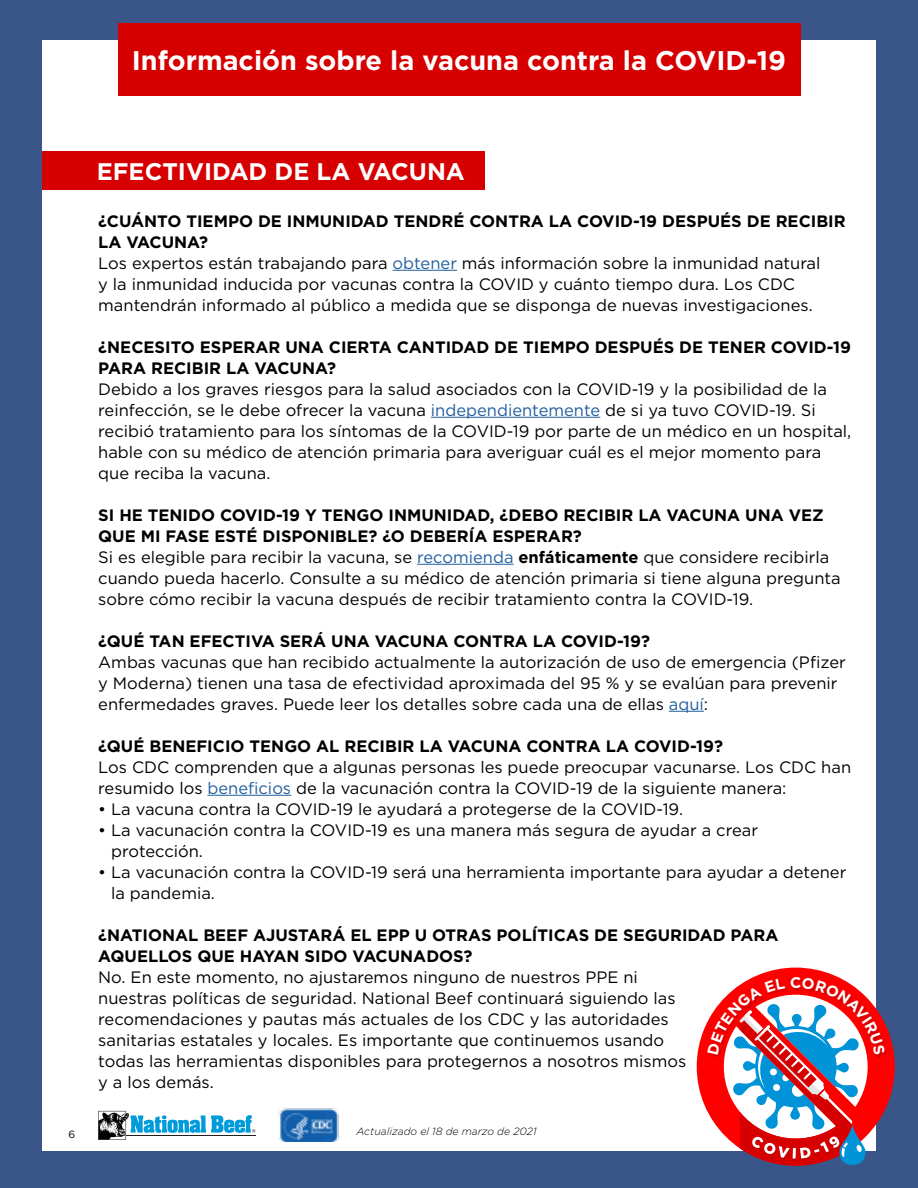
<style>
.page{position:relative;width:918px;height:1188px;background:#3a5588}
.page>*{position:absolute;margin:0;border:0;box-sizing:border-box;transform-origin:0 0}
.t1{font:700 27px "Gotham";color:#fff}
.t2{font:700 24px "Gotham";color:#fff}
.t3{font:16.5px/21px "Gotham";color:#000}
.t4{font:700 16.5px/21px "Gotham";color:#000}
.t5{font:italic 300 10.5px "Gotham";color:#000}
.t6{font:10.5px "Gotham";color:#000}
.s1{font-weight:700}
.s2{color:#215e9e}
</style>
<div class="page">
<div style="left:42px;top:40px;width:834px;height:1111px;background:#fff"></div>
<img style="left:277px;top:1108px;width:62px;height:33px">
<svg style="left:98px;top:1111px;width:157px;height:29px"></svg>
<div style="left:118px;top:23px;width:682px;height:73px;background:#d60000"></div>
<div style="left:42px;top:151px;width:443px;height:39px;background:#d60000"></div>
<hr style="left:393px;top:270px;width:64px;height:1px;background:#215e9e">
<hr style="left:431px;top:417px;width:169px;height:1px;background:#215e9e">
<hr style="left:417px;top:564px;width:97px;height:1px;background:#215e9e">
<hr style="left:669px;top:711px;width:35px;height:1px;background:#215e9e">
<hr style="left:208px;top:795px;width:83px;height:1px;background:#215e9e">
<svg style="left:697px;top:968px;width:198px;height:198px"></svg>
<h1 class="t1" style="left:132px;top:43px;width:656px">Información sobre la vacuna contra la COVID-19</h1>
<h2 class="t2" style="left:97px;top:156px;width:370px">EFECTIVIDAD DE LA VACUNA</h2>
<p class="t3" style="left:98px;top:210px;width:749px"><span class="s1">¿CUÁNTO TIEMPO DE INMUNIDAD TENDRÉ CONTRA LA COVID-19 DESPUÉS DE RECIBIR LA VACUNA?<br></span>Los expertos están trabajando para <span class="s2">obtener</span> más información sobre la inmunidad natural<br>y la inmunidad inducida por vacunas contra la COVID y cuánto tiempo dura. Los CDC mantendrán informado al público a medida que se disponga de nuevas investigaciones.</p>
<p class="t4" style="left:98px;top:336px;width:754px">¿NECESITO ESPERAR UNA CIERTA CANTIDAD DE TIEMPO DESPUÉS DE TENER COVID-19<br>PARA RECIBIR LA VACUNA?</p>
<p class="t3" style="left:98px;top:378px;width:755px">Debido a los graves riesgos para la salud asociados con la COVID-19 y la posibilidad de la reinfección, se le debe ofrecer la vacuna <span class="s2">independientemente</span> de si ya tuvo COVID-19. Si recibió tratamiento para los síntomas de la COVID-19 por parte de un médico en un hospital, hable con su médico de atención primaria para averiguar cuál es el mejor momento para que reciba la vacuna.</p>
<p class="t3" style="left:98px;top:504px;width:744px"><span class="s1">SI HE TENIDO COVID-19 Y TENGO INMUNIDAD, ¿DEBO RECIBIR LA VACUNA UNA VEZ QUE MI FASE ESTÉ DISPONIBLE? ¿O DEBERÍA ESPERAR?<br></span>Si es elegible para recibir la vacuna, se <span class="s2">recomienda</span> <span class="s1">enfáticamente</span> que considere recibirla cuando pueda hacerlo. Consulte a su médico de atención primaria si tiene alguna pregunta sobre cómo recibir la vacuna después de recibir tratamiento contra la COVID-19.</p>
<p class="t4" style="left:98px;top:630px;width:553px">¿QUÉ TAN EFECTIVA SERÁ UNA VACUNA CONTRA LA COVID-19?</p>
<p class="t3" style="left:98px;top:651px;width:749px">Ambas vacunas que han recibido actualmente la autorización de uso de emergencia (Pfizer y Moderna) tienen una tasa de efectividad aproximada del 95 % y se evalúan para prevenir enfermedades graves. Puede leer los detalles sobre cada una de ellas <span class="s2">aquí</span>:</p>
<p class="t4" style="left:98px;top:735px;width:626px">¿QUÉ BENEFICIO TENGO AL RECIBIR LA VACUNA CONTRA LA COVID-19?</p>
<p class="t3" style="left:98px;top:756px;width:754px">Los CDC comprenden que a algunas personas les puede preocupar vacunarse. Los CDC han resumido los <span class="s2">beneficios</span> de la vacunación contra la COVID-19 de la siguiente manera:</p>
<p class="t3" style="left:98px;top:798px;width:586px">• La vacuna contra la COVID-19 le ayudará a protegerse de la COVID-19.</p>
<p class="t3" style="left:111px;top:819px;width:648px;text-indent:-13px">• La vacunación contra la COVID-19 es una manera más segura de ayudar a crear protección.</p>
<p class="t3" style="left:111px;top:861px;width:737px;text-indent:-13px">• La vacunación contra la COVID-19 será una herramienta importante para ayudar a detener la pandemia.</p>
<p class="t4" style="left:98px;top:924px;width:682px">¿NATIONAL BEEF AJUSTARÁ EL EPP U OTRAS POLÍTICAS DE SEGURIDAD PARA<br>AQUELLOS QUE HAYAN SIDO VACUNADOS?</p>
<p class="t3" style="left:98px;top:966px;width:590px">No. En este momento, no ajustaremos ninguno de nuestros PPE ni nuestras políticas de seguridad. National Beef continuará siguiendo las recomendaciones y pautas más actuales de los CDC y las autoridades sanitarias estatales y locales. Es importante que continuemos usando todas las herramientas disponibles para protegernos a nosotros mismos y a los demás.</p>
<p class="t6" style="left:69px;top:1127px;width:8px">6</p>
<p class="t5" style="left:357px;top:1125px;width:182px">Actualizado el 18 de marzo de 2021</p>
</div>
